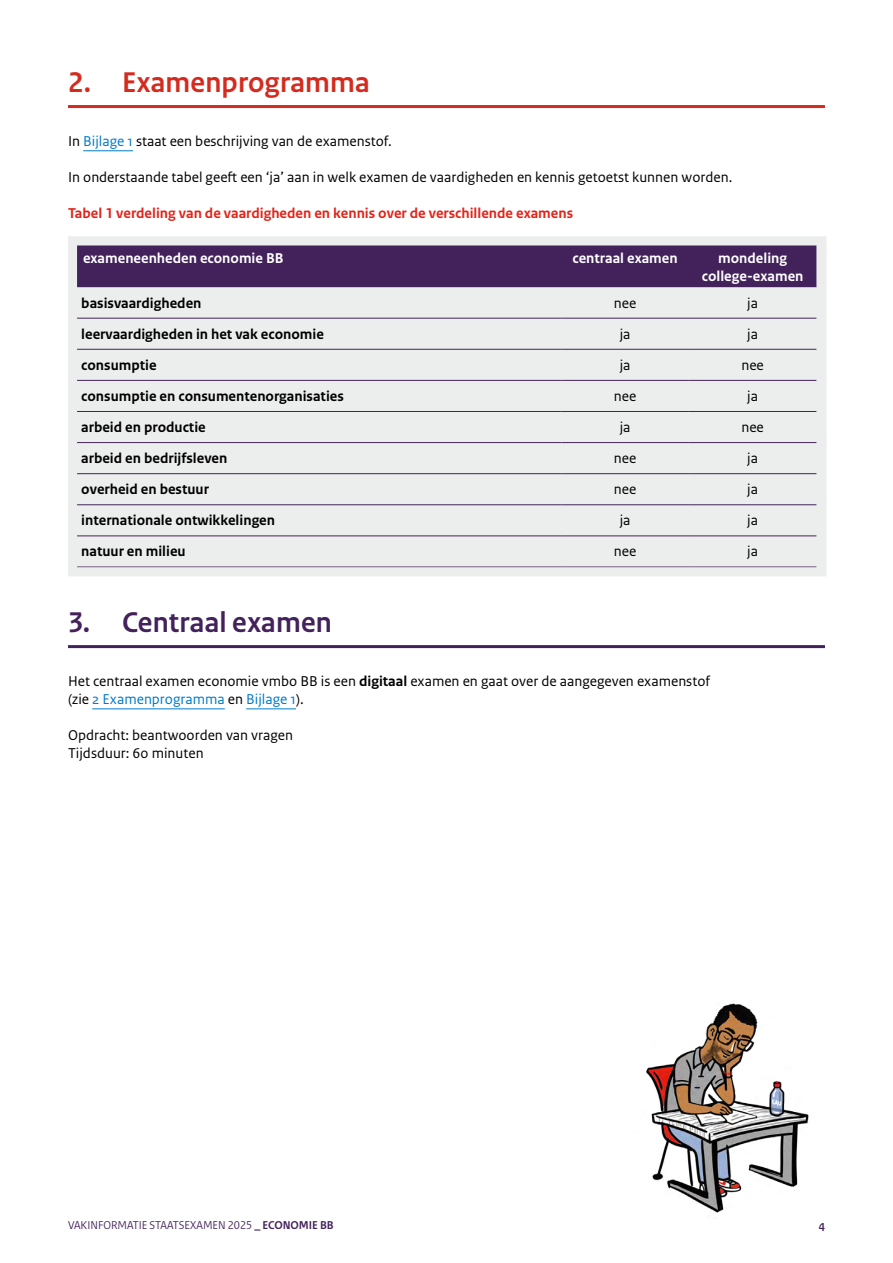
<style>
.page{position:relative;width:893px;height:1263px;background:#fff}
.page>*{position:absolute;margin:0;border:0;box-sizing:border-box;transform-origin:0 0}
.H2_kop_1_Paars{font:700 30px "Rijksoverheid Sans Heading";letter-spacing:.01em;color:#d52b1e}
.H2_kop_1_Paars-2{font:700 30px "Rijksoverheid Sans Heading";letter-spacing:.01em;color:#43225b}
.P_plat{font:15px/18px "Rijksoverheid Sans Text";color:#000}
.Tabel_bodytekst{font:700 15px "Rijksoverheid Sans Text";color:#000}
.P_Tabelverwijzing{font:700 15px "Rijksoverheid Sans Text";color:#e32318}
.P_bodytekst{font:700 15px/18px "Rijksoverheid Sans Text";color:#fff;text-align:center}
.Tabel_bodytekst-2{font:15px "Rijksoverheid Sans Text";color:#000}
.t1{font:12px "Rijksoverheid Sans Heading";color:#43225b}
.t2{font:700 12px "Rijksoverheid Sans Heading";color:#43225b}
.s1{color:#007bc7}
.s2{font-weight:700}
</style>
<div class="page">
<hr style="left:68px;top:105px;width:757px;height:3px;background:#d52b1e">
<hr style="left:83px;top:150px;width:50px;height:1px;background:#007bc7">
<hr style="left:68px;top:645px;width:757px;height:3px;background:#43225b">
<hr style="left:92px;top:708px;width:133px;height:1px;background:#007bc7">
<hr style="left:246px;top:708px;width:50px;height:1px;background:#007bc7">
<svg style="left:68px;top:236px;width:758px;height:340px;background:#d3cfd7"></svg>
<img style="left:646px;top:1003px;width:163px;height:210px">
<h2 class="H2_kop_1_Paars" style="left:68px;top:66px;width:303px">2. Examenprogramma</h2>
<p class="P_plat" style="left:68px;top:133px;width:325px">In <span class="s1">Bijlage 1</span> staat een beschrijving van de examenstof.</p>
<p class="P_plat" style="left:68px;top:169px;width:666px">In onderstaande tabel geeft een ‘ja’ aan in welk examen de vaardigheden en kennis getoetst kunnen worden.</p>
<p class="P_Tabelverwijzing" style="left:68px;top:205px;width:507px">Tabel 1 verdeling van de vaardigheden en kennis over de verschillende examens</p>
<p class="P_bodytekst" style="left:83px;top:250px;width:202px">exameneenheden economie BB</p>
<p class="P_bodytekst" style="left:572px;top:250px;width:107px">centraal examen</p>
<p class="P_bodytekst" style="left:702px;top:250px;width:103px">mondeling college-examen</p>
<p class="Tabel_bodytekst" style="left:81px;top:294px;width:122px">basisvaardigheden</p>
<p class="Tabel_bodytekst-2" style="left:614px;top:294px;width:24px">nee</p>
<p class="Tabel_bodytekst-2" style="left:747px;top:294px;width:12px">ja</p>
<p class="Tabel_bodytekst" style="left:81px;top:325px;width:244px">leervaardigheden in het vak economie</p>
<p class="Tabel_bodytekst-2" style="left:620px;top:325px;width:12px">ja</p>
<p class="Tabel_bodytekst-2" style="left:747px;top:325px;width:12px">ja</p>
<p class="Tabel_bodytekst" style="left:81px;top:356px;width:77px">consumptie</p>
<p class="Tabel_bodytekst-2" style="left:620px;top:356px;width:12px">ja</p>
<p class="Tabel_bodytekst-2" style="left:741px;top:356px;width:24px">nee</p>
<p class="Tabel_bodytekst" style="left:81px;top:387px;width:264px">consumptie en consumentenorganisaties</p>
<p class="Tabel_bodytekst-2" style="left:614px;top:387px;width:24px">nee</p>
<p class="Tabel_bodytekst-2" style="left:747px;top:387px;width:12px">ja</p>
<p class="Tabel_bodytekst" style="left:81px;top:419px;width:126px">arbeid en productie</p>
<p class="Tabel_bodytekst-2" style="left:620px;top:418px;width:12px">ja</p>
<p class="Tabel_bodytekst-2" style="left:741px;top:418px;width:24px">nee</p>
<p class="Tabel_bodytekst" style="left:81px;top:450px;width:148px">arbeid en bedrijfsleven</p>
<p class="Tabel_bodytekst-2" style="left:614px;top:450px;width:24px">nee</p>
<p class="Tabel_bodytekst-2" style="left:747px;top:450px;width:12px">ja</p>
<p class="Tabel_bodytekst" style="left:81px;top:481px;width:129px">overheid en bestuur</p>
<p class="Tabel_bodytekst-2" style="left:614px;top:481px;width:24px">nee</p>
<p class="Tabel_bodytekst-2" style="left:747px;top:481px;width:12px">ja</p>
<p class="Tabel_bodytekst" style="left:81px;top:512px;width:195px">internationale ontwikkelingen</p>
<p class="Tabel_bodytekst-2" style="left:620px;top:512px;width:12px">ja</p>
<p class="Tabel_bodytekst-2" style="left:747px;top:512px;width:12px">ja</p>
<p class="Tabel_bodytekst" style="left:81px;top:543px;width:106px">natuur en milieu</p>
<p class="Tabel_bodytekst-2" style="left:614px;top:543px;width:24px">nee</p>
<p class="Tabel_bodytekst-2" style="left:747px;top:543px;width:12px">ja</p>
<h2 class="H2_kop_1_Paars-2" style="left:68px;top:606px;width:265px">3. Centraal examen</h2>
<p class="P_plat" style="left:68px;top:673px;width:644px">Het centraal examen economie vmbo BB is een <span class="s2">digitaal</span> examen en gaat over de aangegeven examenstof (zie <span class="s1">2 Examenprogramma</span> en <span class="s1">Bijlage 1</span>).</p>
<p class="P_plat" style="left:68px;top:727px;width:227px">Opdracht: beantwoorden van vragen</p>
<p class="P_plat" style="left:68px;top:745px;width:137px">Tijdsduur: 60 minuten</p>
<p class="t1" style="left:68px;top:1218px;width:267px">VAKINFORMATIE STAATSEXAMEN 2025 <span class="s2">_ ECONOMIE BB</span></p>
<p class="t2" style="left:819px;top:1219px;width:8px">4</p>
</div>
